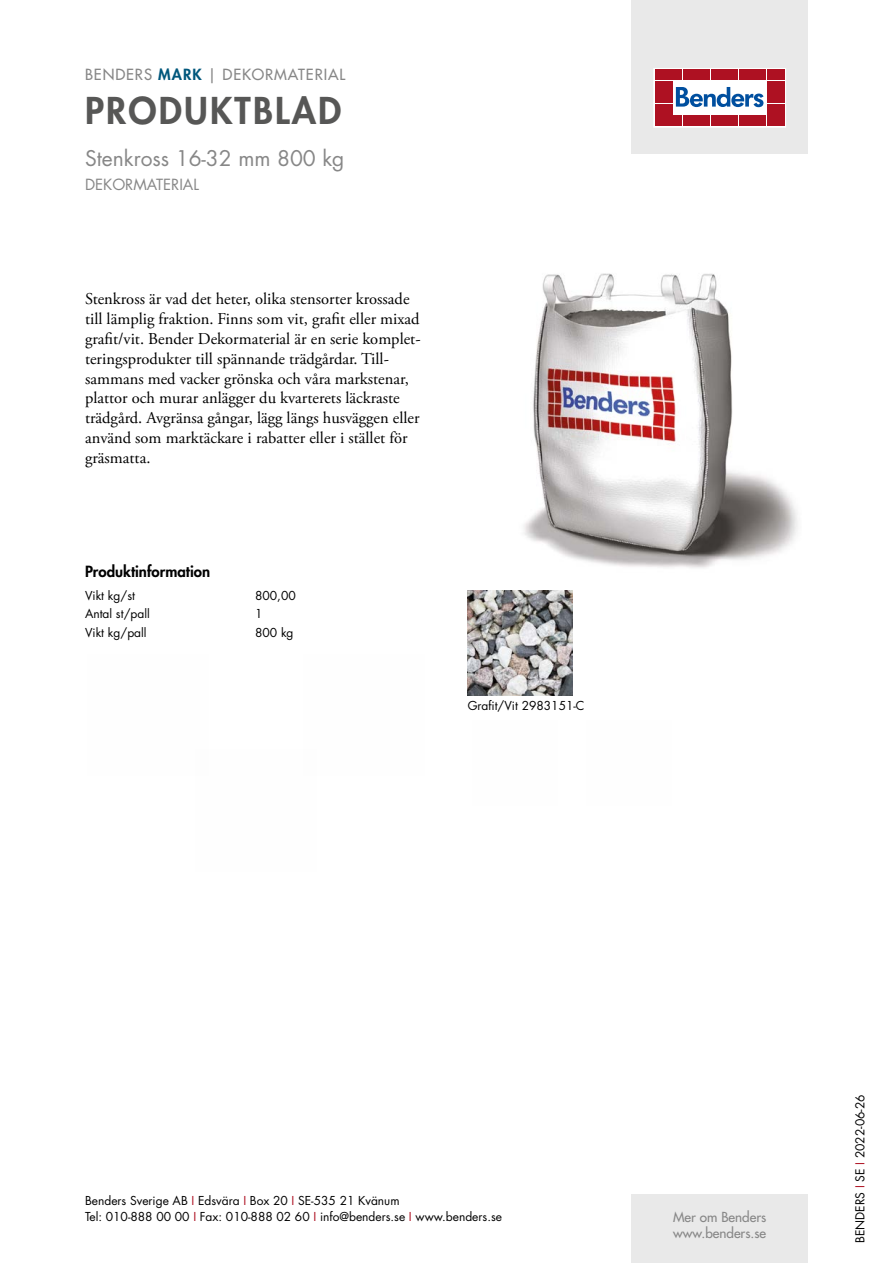
<style>
.page{position:relative;width:893px;height:1263px;background:#fff}
.page>*{position:absolute;margin:0;border:0;box-sizing:border-box;transform-origin:0 0}
.t1{font:800 36px "Futura Std";letter-spacing:.06em;color:#575756}
.t2{font:21px "Futura Std";color:#878787}
.t3{font:16.5px/19.8px "Adobe Garamond Pro";color:#000}
.t4{font:500 15px "Futura Std";letter-spacing:.06em;color:#878787}
.t5{font:800 15px "Futura Std";color:#000}
.t6{font:15px "Futura Std";color:#878787}
.t7{font:500 13.5px/16.2px "Futura Std";color:#878787}
.t8{font:12px/16.5px "Futura Std";color:#000}
.s1{font-weight:800;color:#00577c}
.s2{color:#ae1122}
</style>
<div class="page">
<div style="left:631px;top:0;width:177px;height:153px;background:#e9e9e9"></div>
<div style="left:631px;top:1195px;width:177px;height:68px;background:#e9e9e9"></div>
<svg style="left:656px;top:70px;width:128px;height:55px;background:#ebc5ca"></svg>
<div style="left:654px;top:68px;width:132px;height:59px;border:1px solid #fff"></div>
<div style="left:655px;top:70px;width:8px;height:10px;background:#ae1122"></div>
<div style="left:664px;top:70px;width:8px;height:10px;background:#ae1122"></div>
<div style="left:655px;top:81px;width:8px;height:10px;background:#ae1122"></div>
<div style="left:664px;top:81px;width:8px;height:10px;background:#ae1122"></div>
<div style="left:655px;top:93px;width:8px;height:10px;background:#ae1122"></div>
<div style="left:664px;top:93px;width:8px;height:10px;background:#ae1122"></div>
<div style="left:655px;top:104px;width:8px;height:11px;background:#ae1122"></div>
<div style="left:664px;top:104px;width:8px;height:11px;background:#ae1122"></div>
<div style="left:655px;top:116px;width:8px;height:10px;background:#ae1122"></div>
<div style="left:664px;top:116px;width:8px;height:10px;background:#ae1122"></div>
<div style="left:674px;top:70px;width:8px;height:10px;background:#ae1122"></div>
<div style="left:683px;top:70px;width:8px;height:10px;background:#ae1122"></div>
<div style="left:692px;top:70px;width:8px;height:10px;background:#ae1122"></div>
<div style="left:702px;top:70px;width:8px;height:10px;background:#ae1122"></div>
<div style="left:711px;top:70px;width:8px;height:10px;background:#ae1122"></div>
<div style="left:720px;top:70px;width:8px;height:10px;background:#ae1122"></div>
<div style="left:730px;top:70px;width:8px;height:10px;background:#ae1122"></div>
<div style="left:739px;top:70px;width:8px;height:10px;background:#ae1122"></div>
<div style="left:748px;top:70px;width:8px;height:10px;background:#ae1122"></div>
<div style="left:758px;top:70px;width:8px;height:10px;background:#ae1122"></div>
<div style="left:674px;top:116px;width:8px;height:10px;background:#ae1122"></div>
<div style="left:683px;top:116px;width:8px;height:10px;background:#ae1122"></div>
<div style="left:692px;top:116px;width:8px;height:10px;background:#ae1122"></div>
<div style="left:702px;top:116px;width:8px;height:10px;background:#ae1122"></div>
<div style="left:711px;top:116px;width:8px;height:10px;background:#ae1122"></div>
<div style="left:720px;top:116px;width:8px;height:10px;background:#ae1122"></div>
<div style="left:730px;top:116px;width:8px;height:10px;background:#ae1122"></div>
<div style="left:739px;top:116px;width:8px;height:10px;background:#ae1122"></div>
<div style="left:748px;top:116px;width:8px;height:10px;background:#ae1122"></div>
<div style="left:758px;top:116px;width:8px;height:10px;background:#ae1122"></div>
<div style="left:767px;top:70px;width:8px;height:10px;background:#ae1122"></div>
<div style="left:776px;top:70px;width:8px;height:10px;background:#ae1122"></div>
<div style="left:767px;top:81px;width:8px;height:10px;background:#ae1122"></div>
<div style="left:776px;top:81px;width:8px;height:10px;background:#ae1122"></div>
<div style="left:767px;top:93px;width:8px;height:10px;background:#ae1122"></div>
<div style="left:776px;top:93px;width:8px;height:10px;background:#ae1122"></div>
<div style="left:767px;top:104px;width:8px;height:11px;background:#ae1122"></div>
<div style="left:776px;top:104px;width:8px;height:11px;background:#ae1122"></div>
<div style="left:767px;top:116px;width:8px;height:10px;background:#ae1122"></div>
<div style="left:776px;top:116px;width:8px;height:10px;background:#ae1122"></div>
<svg style="left:676px;top:87px;width:87px;height:20px;background:#89add2"></svg>
<img style="left:524px;top:273px;width:274px;height:295px">
<img style="left:468px;top:590px;width:105px;height:105px">
<p class="t4" style="left:85px;top:65px;width:262px">BENDERS <span class="s1">MARK</span> | DEKORMATERIAL</p>
<h1 class="t1" style="left:85px;top:87px;width:258px">PRODUKTBLAD</h1>
<p class="t2" style="left:85px;top:144px;width:261px">Stenkross 16-32 mm 800 kg</p>
<p class="t6" style="left:85px;top:175px;width:116px">DEKORMATERIAL</p>
<p class="t3" style="left:85px;top:290px;width:337px">Stenkross är vad det heter, olika stensorter krossade till lämplig fraktion. Finns som vit, grafit eller mixad grafit/vit. Bender Dekormaterial är en serie komplet&shy;teringsprodukter till spännande trädgårdar. Till&shy;sammans med vacker grönska och våra markstenar, plattor och murar anlägger du kvarterets läckraste trädgård. Avgränsa gångar, lägg längs husväggen eller använd som marktäckare i rabatter eller i stället för gräsmatta.</p>
<p class="t5" style="left:85px;top:562px;width:127px">Produktinformation</p>
<p class="t8" style="left:85px;top:587px;width:51px">Vikt kg/st</p>
<p class="t8" style="left:255px;top:587px;width:42px">800,00</p>
<p class="t8" style="left:85px;top:606px;width:66px">Antal st/pall</p>
<p class="t8" style="left:255px;top:606px;width:9px">1</p>
<p class="t8" style="left:85px;top:624px;width:63px">Vikt kg/pall</p>
<p class="t8" style="left:255px;top:624px;width:40px">800 kg</p>
<p class="t8" style="left:468px;top:697px;width:118px">Grafit/Vit 2983151-C</p>
<p class="t8" style="left:85px;top:1192px;width:418px">Benders Sverige AB <span class="s2">I</span> Edsvära <span class="s2">I</span> Box 20 <span class="s2">I</span> SE-535 21 Kvänum<br>Tel: 010-888 00 00 <span class="s2">I</span> Fax: 010-888 02 60 <span class="s2">I</span> info@benders.se <span class="s2">I</span> www.benders.se</p>
<p class="t7" style="left:673px;top:1209px;width:95px">Mer om Benders www.benders.se</p>
<p class="t8" style="left:852px;top:1243px;width:150px;rotate:-90deg">BENDERS <span class="s2">I</span> SE <span class="s2">I</span> 2022-06-26</p>
</div>
